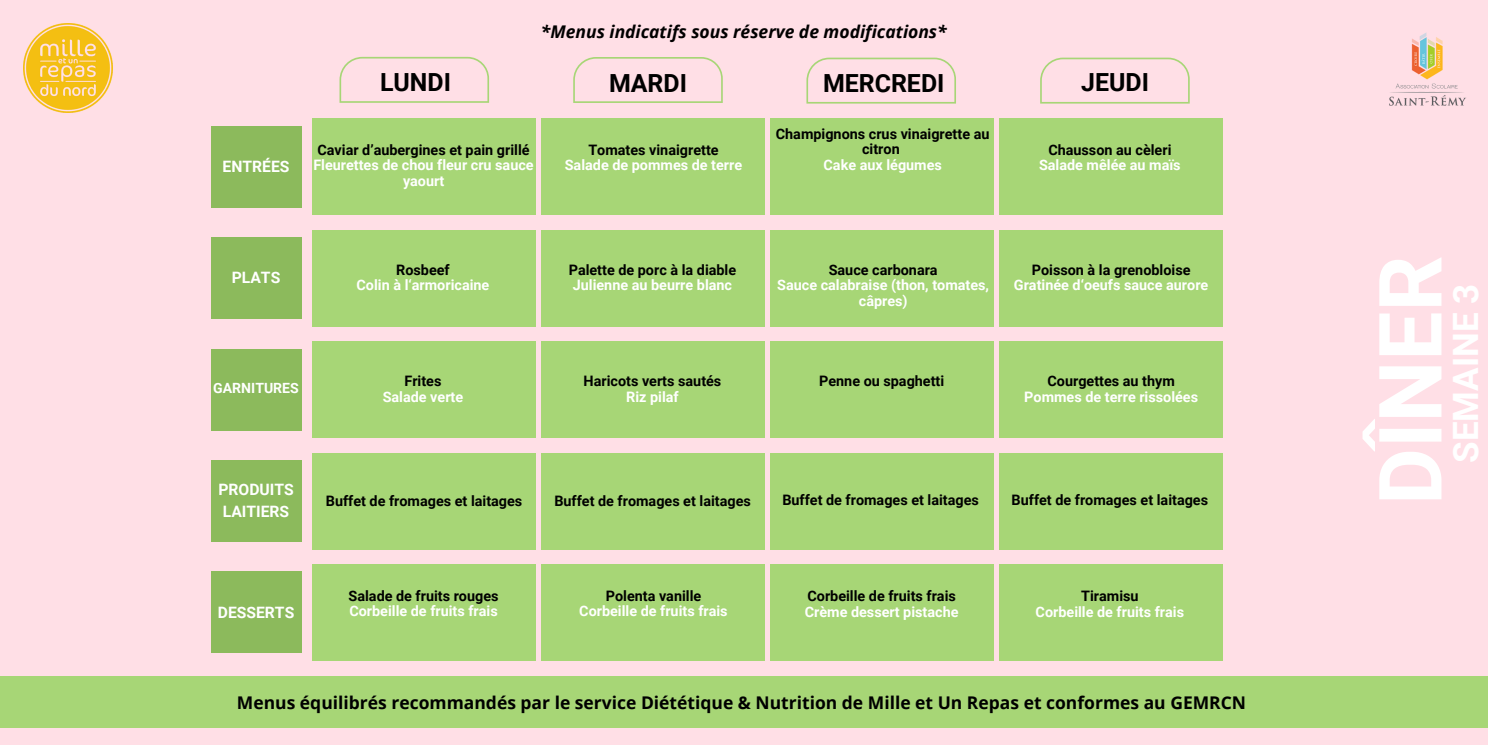
<style>
.page{position:relative;width:1488px;height:745px;background:#fff}
.page>*{position:absolute;margin:0;border:0;box-sizing:border-box;transform-origin:0 0}
.t1{font:700 87.5px "Roboto";color:#fff}
.t2{font:700 35px "Roboto";color:#fff}
.t3{font:700 24.85px "Roboto";color:#000}
.t4{font:700 17.5px "Open Sans";color:#000}
.t5{font:italic 700 17.5px "Open Sans";color:#000}
.t6{font:700 15.75px "Roboto";color:#fff}
.t7{font:700 14.35px/15.6px "Roboto";color:#000;text-align:center}
.t8{font:700 14.35px/15.6px "Roboto";color:#fff;text-align:center}
.t9{font:700 14px "Roboto";color:#fff}
</style>
<div class="page">
<div style="left:0;top:0;width:1487px;height:744px;background:#ffdfe6"></div>
<svg style="left:339px;top:57px;width:150px;height:46px"></svg>
<svg style="left:573px;top:57px;width:150px;height:46px"></svg>
<svg style="left:806px;top:58px;width:150px;height:45px"></svg>
<svg style="left:1040px;top:58px;width:149px;height:45px"></svg>
<div style="left:211px;top:126px;width:90px;height:81px;background:#8cba5c"></div>
<div style="left:312px;top:118px;width:223px;height:97px;background:#a7d676"></div>
<div style="left:541px;top:118px;width:223px;height:97px;background:#a7d676"></div>
<div style="left:770px;top:118px;width:223px;height:97px;background:#a7d676"></div>
<div style="left:999px;top:118px;width:223px;height:97px;background:#a7d676"></div>
<div style="left:211px;top:237px;width:90px;height:81px;background:#8cba5c"></div>
<div style="left:312px;top:230px;width:223px;height:96px;background:#a7d676"></div>
<div style="left:541px;top:230px;width:223px;height:96px;background:#a7d676"></div>
<div style="left:770px;top:230px;width:223px;height:96px;background:#a7d676"></div>
<div style="left:999px;top:230px;width:223px;height:96px;background:#a7d676"></div>
<div style="left:211px;top:349px;width:90px;height:81px;background:#8cba5c"></div>
<div style="left:312px;top:341px;width:223px;height:96px;background:#a7d676"></div>
<div style="left:541px;top:341px;width:223px;height:96px;background:#a7d676"></div>
<div style="left:770px;top:341px;width:223px;height:96px;background:#a7d676"></div>
<div style="left:999px;top:341px;width:223px;height:96px;background:#a7d676"></div>
<div style="left:211px;top:460px;width:90px;height:81px;background:#8cba5c"></div>
<div style="left:312px;top:452px;width:223px;height:97px;background:#a7d676"></div>
<div style="left:541px;top:452px;width:223px;height:97px;background:#a7d676"></div>
<div style="left:770px;top:452px;width:223px;height:97px;background:#a7d676"></div>
<div style="left:999px;top:452px;width:223px;height:97px;background:#a7d676"></div>
<div style="left:211px;top:571px;width:90px;height:81px;background:#8cba5c"></div>
<div style="left:312px;top:564px;width:223px;height:96px;background:#a7d676"></div>
<div style="left:541px;top:564px;width:223px;height:96px;background:#a7d676"></div>
<div style="left:770px;top:564px;width:223px;height:96px;background:#a7d676"></div>
<div style="left:999px;top:564px;width:223px;height:96px;background:#a7d676"></div>
<div style="left:0;top:676px;width:1487px;height:51px;background:#a7d676"></div>
<img style="left:24px;top:23px;width:89px;height:90px">
<img style="left:1389px;top:32px;width:77px;height:74px">
<p class="t5" style="left:541px;top:19px;width:407px">*Menus indicatifs sous réserve de modifications*</p>
<p class="t3" style="left:380px;top:68px;width:72px">LUNDI</p>
<p class="t3" style="left:609px;top:68px;width:79px">MARDI</p>
<p class="t3" style="left:823px;top:69px;width:123px">MERCREDI</p>
<p class="t3" style="left:1081px;top:68px;width:69px">JEUDI</p>
<p class="t7" style="left:317px;top:142px;width:214px">Caviar d’aubergines et pain grillé</p>
<p class="t6" style="left:223px;top:157px;width:68px">ENTRÉES</p>
<p class="t8" style="left:313px;top:158px;width:222px">Fleurettes de chou fleur cru sauce yaourt</p>
<p class="t7" style="left:588px;top:142px;width:132px">Tomates vinaigrette</p>
<p class="t8" style="left:565px;top:158px;width:179px">Salade de pommes de terre</p>
<p class="t7" style="left:776px;top:126px;width:215px">Champignons crus vinaigrette au citron</p>
<p class="t8" style="left:823px;top:157px;width:120px">Cake aux légumes</p>
<p class="t7" style="left:1048px;top:142px;width:125px">Chausson au cèleri</p>
<p class="t8" style="left:1039px;top:158px;width:143px">Salade mêlée au maïs</p>
<p class="t6" style="left:232px;top:268px;width:50px">PLATS</p>
<p class="t9" style="left:213px;top:380px;width:87px">GARNITURES</p>
<p class="t7" style="left:396px;top:262px;width:55px">Rosbeef</p>
<p class="t8" style="left:356px;top:277px;width:134px">Colin à l‘armoricaine</p>
<p class="t7" style="left:569px;top:262px;width:169px">Palette de porc à la diable</p>
<p class="t8" style="left:573px;top:277px;width:161px">Julienne au beurre blanc</p>
<p class="t7" style="left:829px;top:262px;width:110px">Sauce carbonara</p>
<p class="t8" style="left:777px;top:277px;width:213px">Sauce calabraise (thon, tomates, câpres)</p>
<p class="t7" style="left:1032px;top:262px;width:160px">Poisson à la grenobloise</p>
<p class="t8" style="left:1014px;top:277px;width:196px">Gratinée d‘oeufs sauce aurore</p>
<p class="t7" style="left:404px;top:373px;width:38px">Frites</p>
<p class="t7" style="left:819px;top:373px;width:127px">Penne ou spaghetti</p>
<p class="t8" style="left:626px;top:388px;width:54px">Riz pilaf</p>
<p class="t7" style="left:583px;top:373px;width:139px">Haricots verts sautés</p>
<p class="t8" style="left:383px;top:388px;width:82px">Salade verte</p>
<p class="t7" style="left:1047px;top:373px;width:129px">Courgettes au thym</p>
<p class="t8" style="left:1024px;top:388px;width:175px">Pommes de terre rissolées</p>
<p class="t6" style="left:218px;top:480px;width:77px">PRODUITS</p>
<p class="t6" style="left:223px;top:502px;width:68px">LAITIERS</p>
<p class="t7" style="left:326px;top:493px;width:198px">Buffet de fromages et laitages</p>
<p class="t7" style="left:554px;top:493px;width:198px">Buffet de fromages et laitages</p>
<p class="t7" style="left:782px;top:492px;width:198px">Buffet de fromages et laitages</p>
<p class="t7" style="left:1011px;top:492px;width:198px">Buffet de fromages et laitages</p>
<p class="t7" style="left:348px;top:587px;width:151px">Salade de fruits rouges</p>
<p class="t6" style="left:218px;top:602px;width:78px">DESSERTS</p>
<p class="t8" style="left:349px;top:603px;width:150px">Corbeille de fruits frais</p>
<p class="t7" style="left:606px;top:587px;width:97px">Polenta vanille</p>
<p class="t8" style="left:579px;top:603px;width:150px">Corbeille de fruits frais</p>
<p class="t7" style="left:807px;top:588px;width:150px">Corbeille de fruits frais</p>
<p class="t8" style="left:805px;top:603px;width:155px">Crème dessert pistache</p>
<p class="t7" style="left:1081px;top:588px;width:59px">Tiramisu</p>
<p class="t8" style="left:1035px;top:603px;width:150px">Corbeille de fruits frais</p>
<p class="t4" style="left:237px;top:689px;width:1011px">Menus équilibrés recommandés par le service Diététique &amp; Nutrition de Mille et Un Repas et conformes au GEMRCN</p>
<p class="t1" style="left:1360px;top:504px;width:251px;rotate:-90deg">DÎNER</p>
<p class="t2" style="left:1445px;top:462px;width:180px;rotate:-90deg">SEMAINE 3</p>
</div>
